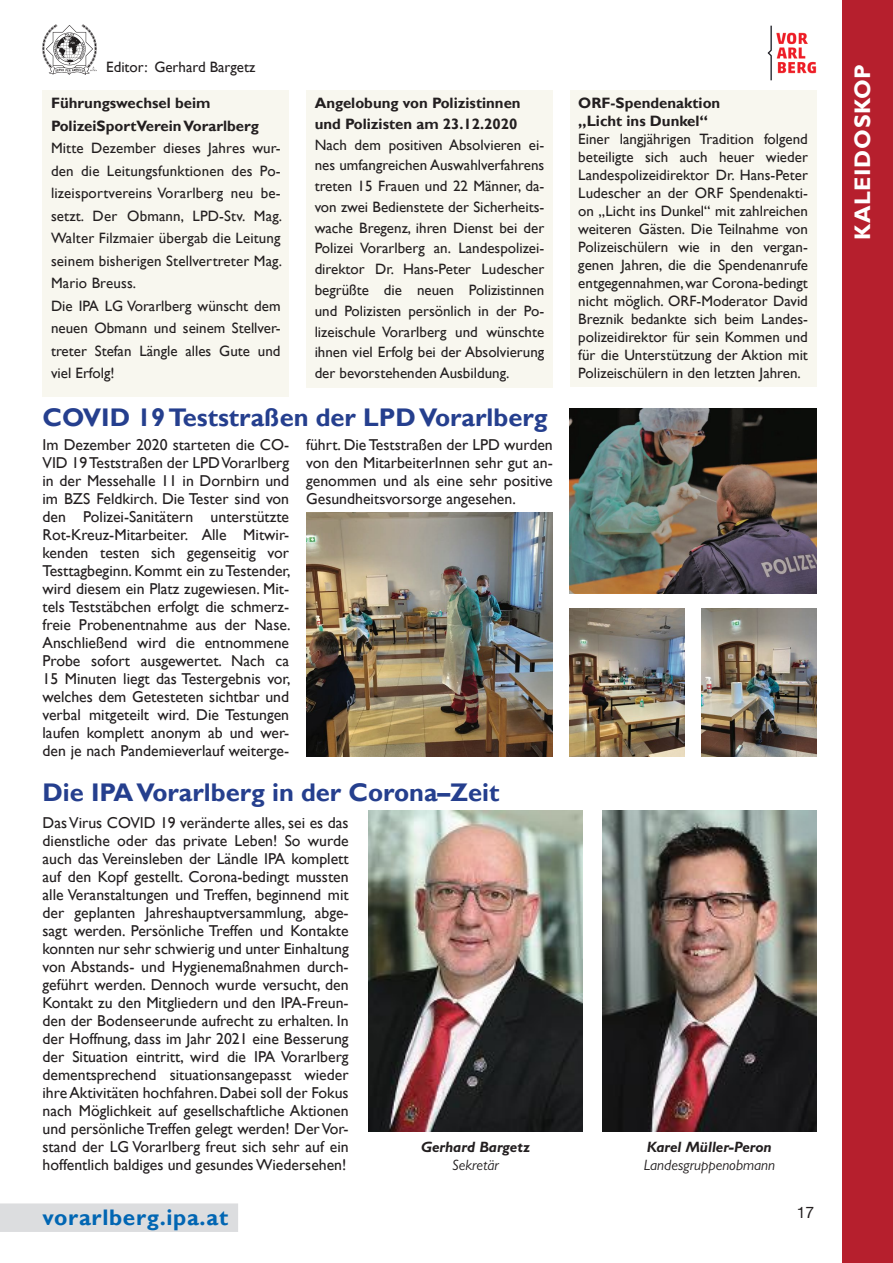
<style>
.page{position:relative;width:893px;height:1263px;background:#fff}
.page>*{position:absolute;margin:0;border:0;box-sizing:border-box;transform-origin:0 0}
.t1{font:700 25.5px "Gill Sans";color:#253f8e}
.t2{font:700 22.5px "Gill Sans";letter-spacing:.03em;color:#0166b3}
.t3{font:700 22.5px "Gill Sans";letter-spacing:.03em;color:#fff}
.t4{font:15.75px/18px "Gill Sans";color:#231f20;text-align:justify}
.t5{font:15.75px "Helvetica Neue";color:#231f20}
.t6{font:15px/18px "Gill Sans";color:#231f20;text-align:justify}
.t7{font:700 15px/18px "Gill Sans";color:#231f20}
.t8{font:italic 700 15px "Gill Sans MT Pro";color:#231f20}
.t9{font:italic 15px "Gill Sans MT Pro";color:#231f20}
</style>
<div class="page">
<div style="left:0;top:1203px;width:238px;height:29px;background:#dcdddf"></div>
<div style="left:842px;top:0;width:51px;height:1263px;background:#b61f2d"></div>
<img style="left:43px;top:25px;width:53px;height:49px">
<img style="left:767px;top:25px;width:50px;height:56px">
<div style="left:570px;top:90px;width:246px;height:297px;background:#f8f7ef"></div>
<div style="left:43px;top:90px;width:246px;height:306px;background:#f8f7ef"></div>
<div style="left:306px;top:90px;width:247px;height:297px;background:#f8f7ef"></div>
<img style="left:369px;top:810px;width:214px;height:321px">
<img style="left:602px;top:810px;width:214px;height:321px">
<img style="left:570px;top:409px;width:246px;height:185px">
<img style="left:306px;top:512px;width:247px;height:244px">
<img style="left:570px;top:608px;width:115px;height:148px">
<img style="left:702px;top:608px;width:114px;height:148px">
<p class="t6" style="left:106px;top:58px;width:150px">Editor: Gerhard Bargetz</p>
<p class="t7" style="left:315px;top:93px;width:208px;line-height:20.7px">Angelobung von Polizistinnen und Polizisten am 23.12.2020</p>
<p class="t6" style="left:315px;top:134px;width:231px;line-height:20.9px">Nach dem positiven Absolvieren ei&shy;nes umfangreichen Auswahlverfahrens treten 15 Frauen und 22 Männer, da&shy;von zwei Bedienstete der Sicherheits&shy;wache Bregenz, ihren Dienst bei der Polizei Vorarlberg an. Landespolizei&shy;direktor Dr. Hans-Peter Ludescher begrüßte die neuen Polizistinnen und Polizisten persönlich in der Po&shy;lizeischule Vorarlberg und wünschte ihnen viel Erfolg bei der Absolvierung der bevorstehenden Ausbildung.</p>
<h1 class="t1" style="left:43px;top:402px;width:507px">COVID 19 Teststraßen der LPD Vorarlberg</h1>
<p class="t7" style="left:51px;top:92px;width:209px;line-height:22.5px">Führungswechsel beim<br>PolizeiSportVerein Vorarlberg</p>
<p class="t6" style="left:51px;top:137px;width:233px;line-height:22.5px;text-align:left">Mitte Dezember dieses Jahres wur&shy;den die Leitungsfunktionen des Po&shy;lizeisportvereins Vorarlberg neu be&shy;setzt. Der Obmann, LPD-Stv. Mag.<br>Walter Filzmaier übergab die Leitung seinem bisherigen Stellvertreter Mag.<br>Mario Breuss.<br>Die IPA LG Vorarlberg wünscht dem neuen Obmann und seinem Stellver&shy;treter Stefan Längle alles Gute und viel Erfolg!</p>
<p class="t4" style="left:43px;top:436px;width:250px">Im Dezember 2020 starteten die CO-VID 19 Teststraßen der LPD Vorarlberg in der Messehalle 11 in Dornbirn und im BZS Feldkirch. Die Tester sind von den Polizei-Sanitätern unterstützte Rot-Kreuz-Mitarbeiter. Alle Mitwir&shy;kenden testen sich gegenseitig vor Testtagbeginn. Kommt ein zu Testender, wird diesem ein Platz zugewiesen. Mit&shy;tels Teststäbchen erfolgt die schmerz&shy;freie Probenentnahme aus der Nase.<br>Anschließend wird die entnommene Probe sofort ausgewertet. Nach ca 15 Minuten liegt das Testergebnis vor, welches dem Getesteten sichtbar und verbal mitgeteilt wird. Die Testungen laufen komplett anonym ab und wer&shy;den je nach Pandemieverlauf weiterge-</p>
<p class="t4" style="left:306px;top:436px;width:248px">führt. Die Teststraßen der LPD wurden von den MitarbeiterInnen sehr gut an&shy;genommen und als eine sehr positive Gesundheitsvorsorge angesehen.</p>
<h1 class="t1" style="left:43px;top:777px;width:458px">Die IPA Vorarlberg in der Corona–Zeit</h1>
<p class="t4" style="left:43px;top:814px;width:308px">Das Virus COVID 19 veränderte alles, sei es das dienstliche oder das private Leben! So wurde auch das Vereinsleben der Ländle IPA komplett auf den Kopf gestellt. Corona-bedingt mussten alle Veranstaltungen und Treffen, beginnend mit der geplanten Jahreshauptversammlung, abge&shy;sagt werden. Persönliche Treffen und Kontakte konnten nur sehr schwierig und unter Einhaltung von Abstands- und Hygienemaßnahmen durch&shy;geführt werden. Dennoch wurde versucht, den Kontakt zu den Mitgliedern und den IPA-Freun&shy;den der Bodenseerunde aufrecht zu erhalten. In der Hoffnung, dass im Jahr 2021 eine Besserung der Situation eintritt, wird die IPA Vorarlberg dementsprechend situationsangepasst wieder ihre Aktivitäten hochfahren. Dabei soll der Fokus nach Möglichkeit auf gesellschaftliche Aktionen und persönliche Treffen gelegt werden! Der Vor&shy;stand der LG Vorarlberg freut sich sehr auf ein hoffentlich baldiges und gesundes Wiedersehen!</p>
<h2 class="t2" style="left:43px;top:1204px;width:187px">vorarlberg.ipa.at</h2>
<p class="t8" style="left:421px;top:1137px;width:110px">Gerhard Bargetz</p>
<p class="t9" style="left:452px;top:1156px;width:48px">Sekretär</p>
<p class="t7" style="left:578px;top:94px;width:143px">ORF-Spendenaktion „Licht ins Dunkel“</p>
<p class="t6" style="left:578px;top:130px;width:231px">Einer langjährigen Tradition folgend beteiligte sich auch heuer wieder Landespolizeidirektor Dr. Hans-Peter Ludescher an der ORF Spendenakti&shy;on „Licht ins Dunkel“ mit zahlreichen weiteren Gästen. Die Teilnahme von Polizeischülern wie in den vergan&shy;genen Jahren, die die Spendenanrufe entgegennahmen, war Corona-bedingt nicht möglich. ORF-Moderator David Breznik bedankte sich beim Landes&shy;polizeidirektor für sein Kommen und für die Unterstützung der Aktion mit Polizeischülern in den letzten Jahren.</p>
<p class="t8" style="left:647px;top:1137px;width:126px">Karel Müller-Peron</p>
<p class="t9" style="left:644px;top:1156px;width:133px">Landesgruppenobmann</p>
<p class="t5" style="left:797px;top:1201px;width:19px">17</p>
<h2 class="t3" style="left:849px;top:240px;width:178px;rotate:-90deg">KALEIDOSKOP</h2>
</div>
